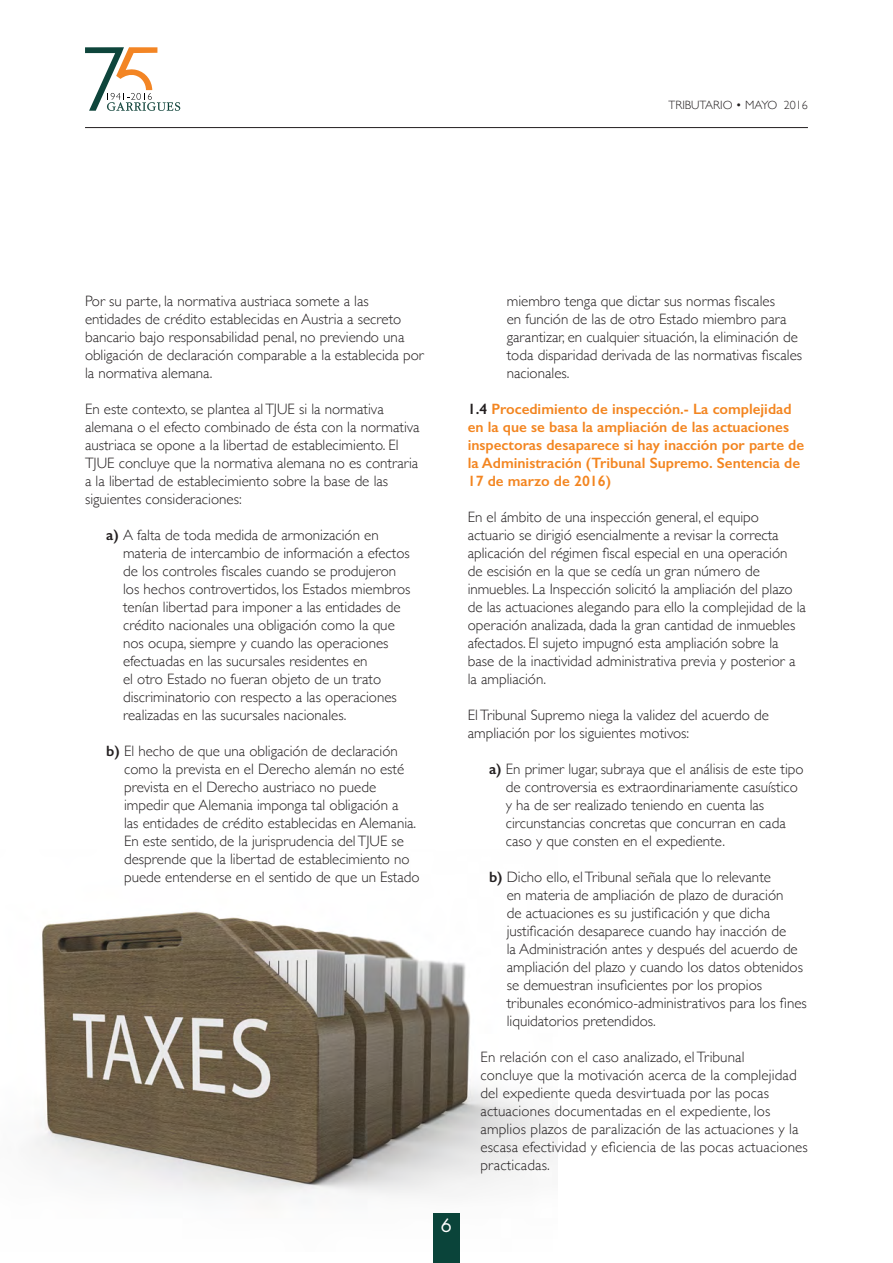
<style>
.page{position:relative;width:893px;height:1263px;background:#fff}
.page>*{position:absolute;margin:0;border:0;box-sizing:border-box;transform-origin:0 0}
.t1{font:18px "Futura";color:#fff}
.t2{font:300 15px/18px "Gill Sans";color:#231f20}
.t3{font:600 15px/18px "Gill Sans";color:#f38520}
.t4{font:300 12px "Gill Sans";color:#231f20}
.s1{font-weight:600}
.s2{color:#231f20}
</style>
<div class="page">
<hr style="left:85px;top:127px;width:723px;height:1px;background:#231f20">
<svg style="left:85px;top:47px;width:95px;height:64px"></svg>
<img style="left:32px;top:911px;width:525px;height:340px">
<div style="left:434px;top:1213px;width:26px;height:50px;background:#0a443a"></div>
<p class="t4" style="left:669px;top:95px;width:141px">TRIBUTARIO • MAYO 2016</p>
<p class="t2" style="left:85px;top:291px;width:340px">Por su parte, la normativa austriaca somete a las entidades de crédito establecidas en Austria a secreto bancario bajo responsabilidad penal, no previendo una obligación de declaración comparable a la establecida por la normativa alemana.</p>
<p class="t2" style="left:85px;top:399px;width:336px">En este contexto, se plantea al TJUE si la normativa alemana o el efecto combinado de ésta con la normativa austriaca se opone a la libertad de establecimiento. El TJUE concluye que la normativa alemana no es contraria a la libertad de establecimiento sobre la base de las siguientes consideraciones:</p>
<p class="t2" style="left:123px;top:525px;width:289px;text-indent:-17px"><span class="s1">a)</span> A falta de toda medida de armonización en materia de intercambio de información a efectos de los controles fiscales cuando se produjeron los hechos controvertidos, los Estados miembros tenían libertad para imponer a las entidades de crédito nacionales una obligación como la que nos ocupa, siempre y cuando las operaciones efectuadas en las sucursales residentes en<br>el otro Estado no fueran objeto de un trato discriminatorio con respecto a las operaciones realizadas en las sucursales nacionales.</p>
<p class="t2" style="left:124px;top:741px;width:297px;text-indent:-18px"><span class="s1">b)</span> El hecho de que una obligación de declaración como la prevista en el Derecho alemán no esté prevista en el Derecho austriaco no puede impedir que Alemania imponga tal obligación a<br>las entidades de crédito establecidas en Alemania.<br>En este sentido, de la jurisprudencia del TJUE se desprende que la libertad de establecimiento no puede entenderse en el sentido de que un Estado</p>
<p class="t2" style="left:507px;top:291px;width:297px">miembro tenga que dictar sus normas fiscales<br>en función de las de otro Estado miembro para garantizar, en cualquier situación, la eliminación de toda disparidad derivada de las normativas fiscales nacionales.</p>
<p class="t3" style="left:468px;top:400px;width:338px"><span class="s2">1.4</span> Procedimiento de inspección.- La complejidad en la que se basa la ampliación de las actuaciones inspectoras desaparece si hay inacción por parte de la Administración (Tribunal Supremo. Sentencia de 17 de marzo de 2016)</p>
<p class="t2" style="left:468px;top:507px;width:340px">En el ámbito de una inspección general, el equipo actuario se dirigió esencialmente a revisar la correcta aplicación del régimen fiscal especial en una operación de escisión en la que se cedía un gran número de inmuebles. La Inspección solicitó la ampliación del plazo de las actuaciones alegando para ello la complejidad de la operación analizada, dada la gran cantidad de inmuebles afectados. El sujeto impugnó esta ampliación sobre la base de la inactividad administrativa previa y posterior a la ampliación.</p>
<p class="t2" style="left:468px;top:705px;width:303px">El Tribunal Supremo niega la validez del acuerdo de ampliación por los siguientes motivos:</p>
<p class="t2" style="left:506px;top:759px;width:299px;text-indent:-17px"><span class="s1">a)</span> En primer lugar, subraya que el análisis de este tipo de controversia es extraordinariamente casuístico y ha de ser realizado teniendo en cuenta las circunstancias concretas que concurran en cada caso y que consten en el expediente.</p>
<p class="t2" style="left:507px;top:867px;width:302px;text-indent:-18px"><span class="s1">b)</span> Dicho ello, el Tribunal señala que lo relevante<br>en materia de ampliación de plazo de duración<br>de actuaciones es su justificación y que dicha justificación desaparece cuando hay inacción de<br>la Administración antes y después del acuerdo de ampliación del plazo y cuando los datos obtenidos se demuestran insuficientes por los propios tribunales económico-administrativos para los fines liquidatorios pretendidos.</p>
<p class="t2" style="left:480px;top:1047px;width:329px">En relación con el caso analizado, el Tribunal<br>concluye que la motivación acerca de la complejidad del expediente queda desvirtuada por las pocas actuaciones documentadas en el expediente, los amplios plazos de paralización de las actuaciones y la escasa efectividad y eficiencia de las pocas actuaciones practicadas.</p>
<p class="t1" style="left:441px;top:1214px;width:13px">6</p>
</div>
